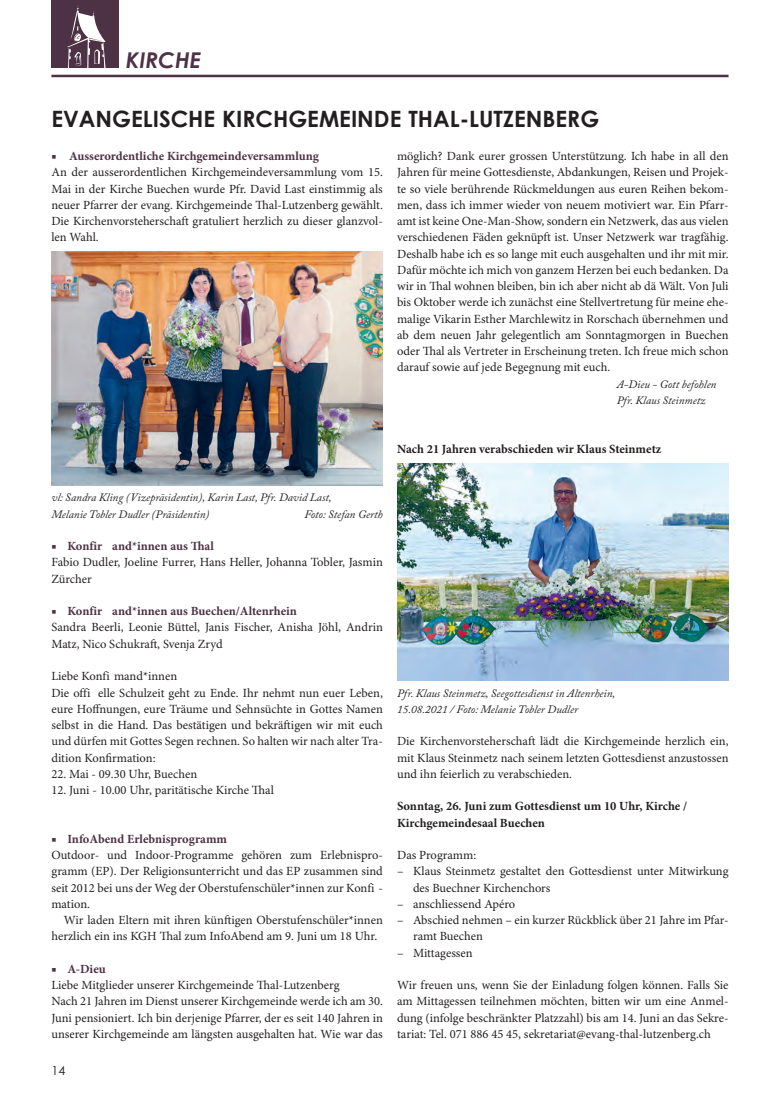
<style>
.page{position:relative;width:780px;height:1099px;background:#fff}
.page>*{position:absolute;margin:0;border:0;box-sizing:border-box;transform-origin:0 0}
.t1{font:700 22.5px "Century Gothic";color:#231f20}
.t2{font:italic 700 21.75px "Century Gothic";color:#4d3144}
.t3{font:12.5px/16.2px "Minion Pro";color:#231f20}
.t4{font:700 12.5px "Minion Pro";color:#4d3144}
.t5{font:700 12.5px/16.2px "Minion Pro";color:#231f20}
.t6{font:12.5px "Century Gothic";color:#231f20}
.t7{font:italic 11.25px/16.2px "Adobe Caslon Pro";color:#231f20}
</style>
<div class="page">
<hr style="left:51px;top:75px;width:677px;height:2px;background:#4d3144">
<div style="left:51px;top:0;width:68px;height:68px;background:#4d3144"></div>
<svg style="left:67px;top:5px;width:39px;height:63px"></svg>
<img style="left:51px;top:252px;width:332px;height:233px">
<img style="left:397px;top:463px;width:331px;height:217px">
<h2 class="t2" style="left:126px;top:44px;width:77px">KIRCHE</h2>
<h1 class="t1" style="left:51px;top:102px;width:549px">EVANGELISCHE KIRCHGEMEINDE THAL-LUTZENBERG</h1>
<p class="t4" style="left:51px;top:148px;width:269px">■ Ausserordentliche Kirchgemeindeversammlung</p>
<p class="t3" style="left:51px;top:165px;width:333px;text-align:justify">An der ausserordentlichen Kirchgemeindeversammlung vom 15.<br>Mai in der Kirche Buechen wurde Pfr. David Last einstimmig als neuer Pfarrer der evang. Kirchgemeinde Thal-Lutzenberg gewählt.<br>Die Kirchenvorsteherschaft gratuliert herzlich zu dieser glanzvol&shy;len Wahl.</p>
<p class="t3" style="left:397px;top:148px;width:333px;text-align:justify">möglich? Dank eurer grossen Unterstützung. Ich habe in all den Jahren für meine Gottesdienste, Abdankungen, Reisen und Projek&shy;te so viele berührende Rückmeldungen aus euren Reihen bekom&shy;men, dass ich immer wieder von neuem motiviert war. Ein Pfarr&shy;amt ist keine One-Man-Show, sondern ein Netzwerk, das aus vielen verschiedenen Fäden geknüpft ist. Unser Netzwerk war tragfähig.<br>Deshalb habe ich es so lange mit euch ausgehalten und ihr mit mir.<br>Dafür möchte ich mich von ganzem Herzen bei euch bedanken. Da wir in Thal wohnen bleiben, bin ich aber nicht ab dä Wält. Von Juli bis Oktober werde ich zunächst eine Stellvertretung für meine ehe&shy;malige Vikarin Esther Marchlewitz in Rorschach übernehmen und ab dem neuen Jahr gelegentlich am Sonntagmorgen in Buechen oder Thal als Vertreter in Erscheinung treten. Ich freue mich schon darauf sowie auf jede Begegnung mit euch.</p>
<p class="t7" style="left:617px;top:375px;width:101px">A-Dieu - Gott befohlen<br>Pfr. Klaus Steinmetz</p>
<p class="t5" style="left:397px;top:441px;width:266px">Nach 21 Jahren verabschieden wir Klaus Steinmetz</p>
<p class="t7" style="left:51px;top:489px;width:282px">vl: Sandra Kling (Vizepräsidentin), Karin Last, Pfr. David Last,<br>Melanie Tobler Dudler (Präsidentin)</p>
<p class="t7" style="left:304px;top:505px;width:80px">Foto: Stefan Gerth</p>
<p class="t4" style="left:51px;top:538px;width:164px">■ Konfir and*innen aus Thal</p>
<p class="t3" style="left:51px;top:555px;width:333px">Fabio Dudler, Joeline Furrer, Hans Heller, Johanna Tobler, Jasmin<br>Zürcher</p>
<p class="t4" style="left:51px;top:603px;width:247px">■ Konfir and*innen aus Buechen/Altenrhein</p>
<p class="t3" style="left:51px;top:620px;width:333px">Sandra Beerli, Leonie Büttel, Janis Fischer, Anisha Jöhl, Andrin<br>Matz, Nico Schukraft, Svenja Zryd</p>
<p class="t3" style="left:51px;top:668px;width:333px">Liebe Konfi mand*innen<br>Die offi elle Schulzeit geht zu Ende. Ihr nehmt nun euer Leben, eure Hoffnungen, eure Träume und Sehnsüchte in Gottes Namen selbst in die Hand. Das bestätigen und bekräftigen wir mit euch und dürfen mit Gottes Segen rechnen. So halten wir nach alter Tra&shy;dition Konfirmation:</p>
<p class="t3" style="left:51px;top:766px;width:147px">22. Mai - 09.30 Uhr, Buechen</p>
<p class="t3" style="left:51px;top:782px;width:224px">12. Juni - 10.00 Uhr, paritätische Kirche Thal</p>
<p class="t4" style="left:51px;top:831px;width:177px">■ InfoAbend Erlebnisprogramm</p>
<p class="t3" style="left:51px;top:847px;width:333px;text-align:justify">Outdoor- und Indoor-Programme gehören zum Erlebnispro&shy;gramm (EP). Der Religionsunterricht und das EP zusammen sind seit 2012 bei uns der Weg der Oberstufenschüler*innen zur Konfi - mation.</p>
<p class="t3" style="left:51px;top:912px;width:333px;text-indent:12px">Wir laden Eltern mit ihren künftigen Oberstufenschüler*innen herzlich ein ins KGH Thal zum InfoAbend am 9. Juni um 18 Uhr.</p>
<p class="t4" style="left:51px;top:961px;width:56px">■ A-Dieu</p>
<p class="t3" style="left:51px;top:977px;width:333px">Liebe Mitglieder unserer Kirchgemeinde Thal-Lutzenberg<br>Nach 21 Jahren im Dienst unserer Kirchgemeinde werde ich am 30.<br>Juni pensioniert. Ich bin derjenige Pfarrer, der es seit 140 Jahren in unserer Kirchgemeinde am längsten ausgehalten hat. Wie war das</p>
<p class="t6" style="left:51px;top:1061px;width:15px">14</p>
<p class="t7" style="left:397px;top:684px;width:220px">Pfr. Klaus Steinmetz, Seegottesdienst in Altenrhein,<br>15.08.2021 / Foto: Melanie Tobler Dudler</p>
<p class="t3" style="left:397px;top:733px;width:333px;text-align:justify">Die Kirchenvorsteherschaft lädt die Kirchgemeinde herzlich ein, mit Klaus Steinmetz nach seinem letzten Gottesdienst anzustossen und ihn feierlich zu verabschieden.</p>
<p class="t5" style="left:397px;top:798px;width:292px">Sonntag, 26. Juni zum Gottesdienst um 10 Uhr, Kirche /<br>Kirchgemeindesaal Buechen</p>
<p class="t3" style="left:397px;top:847px;width:81px">Das Programm:</p>
<p class="t3" style="left:413px;top:863px;width:317px;text-indent:-16px">– Klaus Steinmetz gestaltet den Gottesdienst unter Mitwirkung des Buechner Kirchenchors</p>
<p class="t3" style="left:397px;top:896px;width:120px">– anschliessend Apéro</p>
<p class="t3" style="left:413px;top:912px;width:317px;text-indent:-16px">– Abschied nehmen – ein kurzer Rückblick über 21 Jahre im Pfar&shy;ramt Buechen</p>
<p class="t3" style="left:397px;top:945px;width:77px">– Mittagessen</p>
<p class="t3" style="left:397px;top:977px;width:333px;text-align:justify">Wir freuen uns, wenn Sie der Einladung folgen können. Falls Sie am Mittagessen teilnehmen möchten, bitten wir um eine Anmel&shy;dung (infolge beschränkter Platzzahl) bis am 14. Juni an das Sekre&shy;tariat: Tel. 071 886 45 45, sekretariat@evang-thal-lutzenberg.ch</p>
</div>
